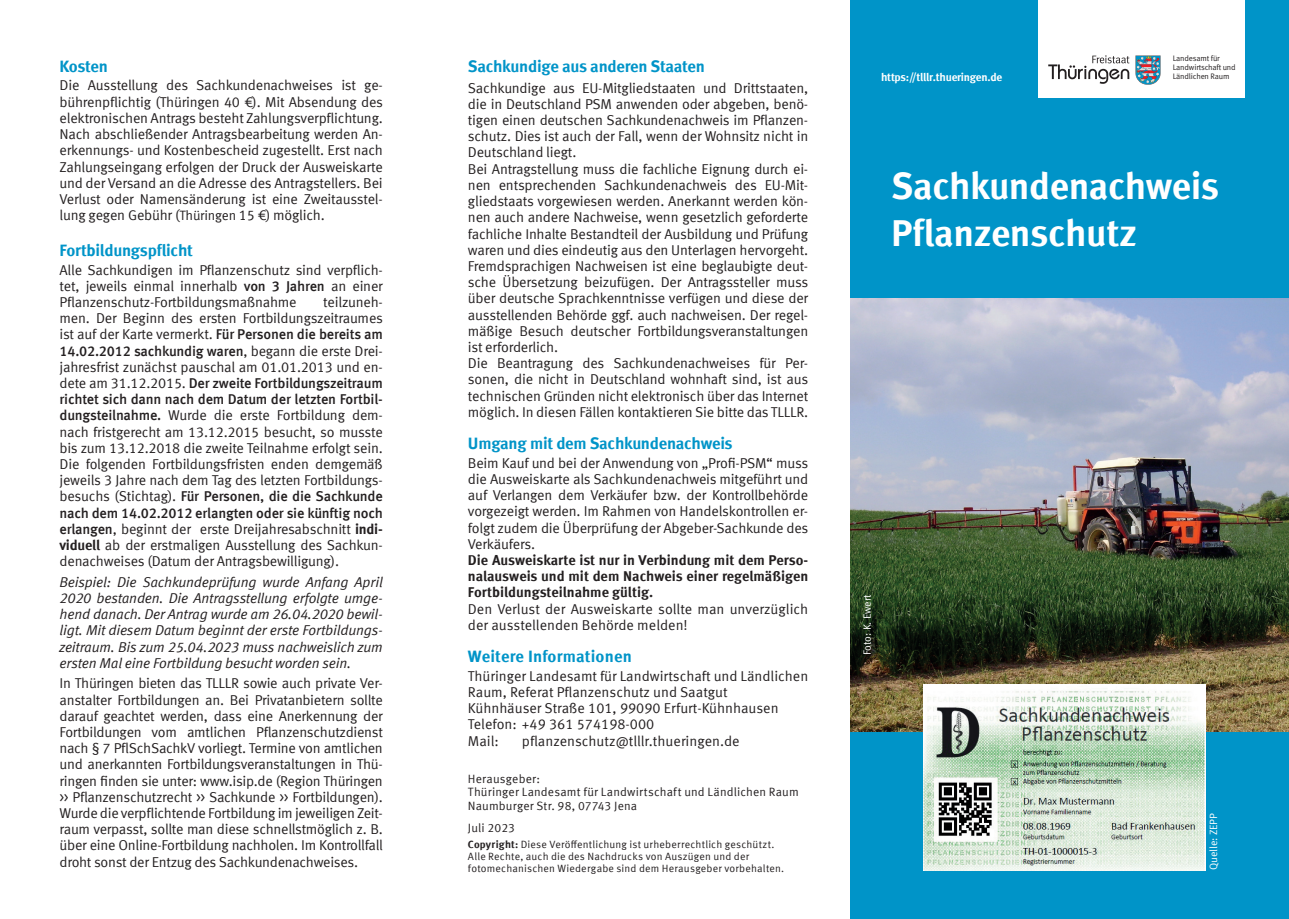
<style>
.page{position:relative;width:1289px;height:919px;background:#fff}
.page>*{position:absolute;margin:0;border:0;box-sizing:border-box;transform-origin:0 0}
.Überschrift_1{font:700 37.5px "Meta Offc Pro";letter-spacing:-.01em;color:#fff}
.Überschrift_1-2{font:700 16.5px "Meta Offc Pro";letter-spacing:-.015em;color:#0094c8}
.Text_10pt{font:700 16.5px "Meta Offc Pro";letter-spacing:-.015em;color:#0094c8}
.Überschrift_1-3{font:700 16.5px "Meta Offc Pro";letter-spacing:.01em;color:#0094c8}
.Text_10pt-2{font:14.25px/16.2px "Meta Offc Pro Norm";letter-spacing:-.015em;color:#231f20;text-align:justify}
.Text_10pt-3{font:14.25px/16.2px "Meta Offc Pro Norm Ita";letter-spacing:-.015em;color:#231f20;text-align:justify}
.Text_10pt-4{font:700 14.25px/16.2px "Meta Offc Pro";color:#231f20;text-align:justify}
.Text_10pt-5{font:12px "Meta Offc Pro Norm";letter-spacing:.01em;color:#231f20}
.Text_10pt-6{font:700 11.25px "Meta Offc Pro";letter-spacing:-.02em;color:#fff}
.t1{font:10.5px/12px "Meta Offc Pro Norm";letter-spacing:.02em;color:#231f20}
.t2{font:10.5px "Meta Offc Pro Norm";color:#fff}
.t3{font:7.95px/8.9px "Meta Offc Pro Norm";letter-spacing:-.025em;color:#231f20}
.s1{font-size:13.5px}
.s2{font-family:"Meta Offc Pro";font-weight:500}
.s3{font-family:"Meta Offc Pro";font-weight:700}
</style>
<div class="page">
<img style="left:850px;top:298px;width:438px;height:434px">
<div style="left:850px;top:0;width:438px;height:298px;background:#0094c8"></div>
<div style="left:1037px;top:0;width:207px;height:98px;background:#fff"></div>
<svg style="left:1048px;top:55px;width:81px;height:29px"></svg>
<svg style="left:1135px;top:56px;width:25px;height:29px"></svg>
<div style="left:850px;top:732px;width:438px;height:186px;background:#0094c8"></div>
<img style="left:923px;top:684px;width:282px;height:186px">
<p class="Überschrift_1-2" style="left:60px;top:53px;width:50px">Kosten</p>
<p class="Text_10pt-2" style="left:60px;top:76px;width:325px">Die Ausstellung des Sachkundenachweises ist ge&shy;bührenpflichtig (Thüringen 40 €). Mit Absendung des elektronischen Antrags besteht Zahlungsverpflichtung.<br>Nach abschließender Antragsbearbeitung werden An&shy;erkennungs- und Kostenbescheid zugestellt. Erst nach Zahlungseingang erfolgen der Druck der Ausweiskarte und der Versand an die Adresse des Antragstellers. Bei Verlust oder Namensänderung ist eine Zweitausstel&shy;lung gegen Gebühr (<span class="s1">Thüringen</span> 15 €) möglich.</p>
<p class="Überschrift_1-2" style="left:60px;top:237px;width:135px">Fortbildungspflicht</p>
<p class="Text_10pt-2" style="left:60px;top:260px;width:325px">Alle Sachkundigen im Pflanzenschutz sind verpflich&shy;tet, jeweils einmal innerhalb <span class="s2">von 3 Jahren</span> an einer Pflanzenschutz-Fortbildungsmaßnahme</p>
<p class="Text_10pt-2" style="left:60px;top:293px;width:325px;text-indent:264px">teilzuneh&shy;men. Der Beginn des ersten Fortbildungszeitraumes ist auf der Karte vermerkt. <span class="s2">Für Personen die bereits am 14.02.2012 sachkundig waren</span>, begann die erste Drei&shy;jahresfrist zunächst pauschal am 01.01.2013 und en&shy;dete am 31.12.2015. <span class="s2">Der zweite Fortbildungszeitraum richtet sich dann nach dem Datum der letzten Fortbil&shy;dungsteilnahme.</span> Wurde die erste Fortbildung dem&shy;nach fristgerecht am 13.12.2015 besucht, so musste bis zum 13.12.2018 die zweite Teilnahme erfolgt sein.<br>Die folgenden Fortbildungsfristen enden demgemäß jeweils 3 Jahre nach dem Tag des letzten Fortbildungs&shy;besuchs (Stichtag). <span class="s2">Für Personen, die die Sachkunde nach dem 14.02.2012 erlangten oder sie künftig noch erlangen</span>, beginnt der erste Dreijahresabschnitt <span class="s3">indi&shy;viduell</span> ab der erstmaligen Ausstellung des Sachkun&shy;denachweises (Datum der Antragsbewilligung).</p>
<p class="Text_10pt-3" style="left:60px;top:572px;width:325px">Beispiel: Die Sachkundeprüfung wurde Anfang April 2020 bestanden. Die Antragsstellung erfolgte umge&shy;hend danach. Der Antrag wurde am 26.04.2020 bewil&shy;ligt. Mit diesem Datum beginnt der erste Fortbildungs&shy;zeitraum. Bis zum 25.04.2023 muss nachweislich zum ersten Mal eine Fortbildung besucht worden sein.</p>
<p class="Text_10pt-2" style="left:60px;top:674px;width:325px">In Thüringen bieten das TLLLR sowie auch private Ver&shy;anstalter Fortbildungen an. Bei Privatanbietern sollte darauf geachtet werden, dass eine Anerkennung der Fortbildungen vom amtlichen Pflanzenschutzdienst nach § 7 PflSchSachkV vorliegt. Termine von amtlichen und anerkannten Fortbildungsveranstaltungen in Thü&shy;ringen finden sie unter: www.isip.de (Region Thüringen &gt;&gt; Pflanzenschutzrecht &gt;&gt; Sachkunde &gt;&gt; Fortbildungen).<br>Wurde die verpflichtende Fortbildung im jeweiligen Zeit&shy;raum verpasst, sollte man diese schnellstmöglich z. B. über eine Online-Fortbildung nachholen. Im Kontrollfall droht sonst der Entzug des Sachkundenachweises.</p>
<p class="Text_10pt" style="left:468px;top:53px;width:238px">Sachkundige aus anderen Staaten</p>
<p class="Text_10pt-2" style="left:468px;top:79px;width:342px">Sachkundige aus EU-Mitgliedstaaten und Drittstaaten, die in Deutschland PSM anwenden oder abgeben, benö&shy;tigen einen deutschen Sachkundenachweis im Pflanzen&shy;schutz. Dies ist auch der Fall, wenn der Wohnsitz nicht in Deutschland liegt.</p>
<p class="Text_10pt-2" style="left:468px;top:160px;width:342px">Bei Antragstellung muss die fachliche Eignung durch ei&shy;nen entsprechenden Sachkundenachweis des EU-Mit&shy;gliedstaats vorgewiesen werden. Anerkannt werden kön&shy;nen auch andere Nachweise, wenn gesetzlich geforderte fachliche Inhalte Bestandteil der Ausbildung und Prüfung waren und dies eindeutig aus den Unterlagen hervorgeht.<br>Fremdsprachigen Nachweisen ist eine beglaubigte deut&shy;sche Übersetzung beizufügen. Der Antragssteller muss über deutsche Sprachkenntnisse verfügen und diese der ausstellenden Behörde ggf. auch nachweisen. Der regel&shy;mäßige Besuch deutscher Fortbildungsveranstaltungen ist erforderlich.</p>
<p class="Text_10pt-2" style="left:468px;top:354px;width:342px">Die Beantragung des Sachkundenachweises für Per&shy;sonen, die nicht in Deutschland wohnhaft sind, ist aus technischen Gründen nicht elektronisch über das Internet möglich. In diesen Fällen kontaktieren Sie bitte das TLLLR.</p>
<p class="Überschrift_1-2" style="left:468px;top:430px;width:266px">Umgang mit dem Sachkundenachweis</p>
<p class="Text_10pt-2" style="left:468px;top:454px;width:342px">Beim Kauf und bei der Anwendung von „Profi-PSM“ muss die Ausweiskarte als Sachkundenachweis mitgeführt und auf Verlangen dem Verkäufer bzw. der Kontrollbehörde vorgezeigt werden. Im Rahmen von Handelskontrollen er&shy;folgt zudem die Überprüfung der Abgeber-Sachkunde des Verkäufers.</p>
<p class="Text_10pt-4" style="left:468px;top:551px;width:342px">Die Ausweiskarte ist nur in Verbindung mit dem Perso&shy;nalausweis und mit dem Nachweis einer regelmäßigen Fortbildungsteilnahme gültig.</p>
<p class="Text_10pt-2" style="left:468px;top:599px;width:342px">Den Verlust der Ausweiskarte sollte man unverzüglich der ausstellenden Behörde melden!</p>
<p class="Überschrift_1-3" style="left:468px;top:643px;width:165px">Weitere Informationen</p>
<p class="Text_10pt-2" style="left:468px;top:666px;width:342px">Thüringer Landesamt für Landwirtschaft und Ländlichen<br>Raum, Referat Pflanzenschutz und Saatgut</p>
<p class="Text_10pt-2" style="left:468px;top:699px;width:312px">Kühnhäuser Straße 101, 99090 Erfurt-Kühnhausen</p>
<p class="Text_10pt-2" style="left:468px;top:715px;width:188px">Telefon: +49 361 574198-000</p>
<p class="Text_10pt-2" style="left:468px;top:731px;width:32px">Mail:</p>
<p class="Text_10pt-2" style="left:522px;top:731px;width:219px">pflanzenschutz@tlllr.thueringen.de</p>
<p class="Text_10pt-5" style="left:468px;top:769px;width:74px">Herausgeber:</p>
<p class="Text_10pt-5" style="left:468px;top:783px;width:332px">Thüringer Landesamt für Landwirtschaft und Ländlichen Raum</p>
<p class="Text_10pt-5" style="left:468px;top:796px;width:171px">Naumburger Str. 98, 07743 Jena</p>
<p class="Text_10pt-5" style="left:468px;top:818px;width:49px">Juli 2023</p>
<p class="t1" style="left:468px;top:837px;width:318px"><span class="s3">Copyright:</span> Diese Veröffentlichung ist urheberrechtlich geschützt.<br>Alle Rechte, auch die des Nachdrucks von Auszügen und der fotomechanischen Wiedergabe sind dem Herausgeber vorbehalten.</p>
<p class="Text_10pt-6" style="left:881px;top:68px;width:123px">https://tlllr.thueringen.de</p>
<p class="t3" style="left:1172px;top:54px;width:64px">Landesamt für<br>Landwirtschaft und<br>Ländlichen Raum</p>
<p class="Überschrift_1" style="left:891px;top:157px;width:329px">Sachkundenachweis</p>
<p class="Überschrift_1" style="left:891px;top:204px;width:247px">Pflanzenschutz</p>
<p class="t2" style="left:859px;top:655px;width:63px;rotate:-90deg">Foto: K. Ewert</p>
<p class="t2" style="left:1205px;top:870px;width:59px;rotate:-90deg">Quelle: ZEPP</p>
</div>
